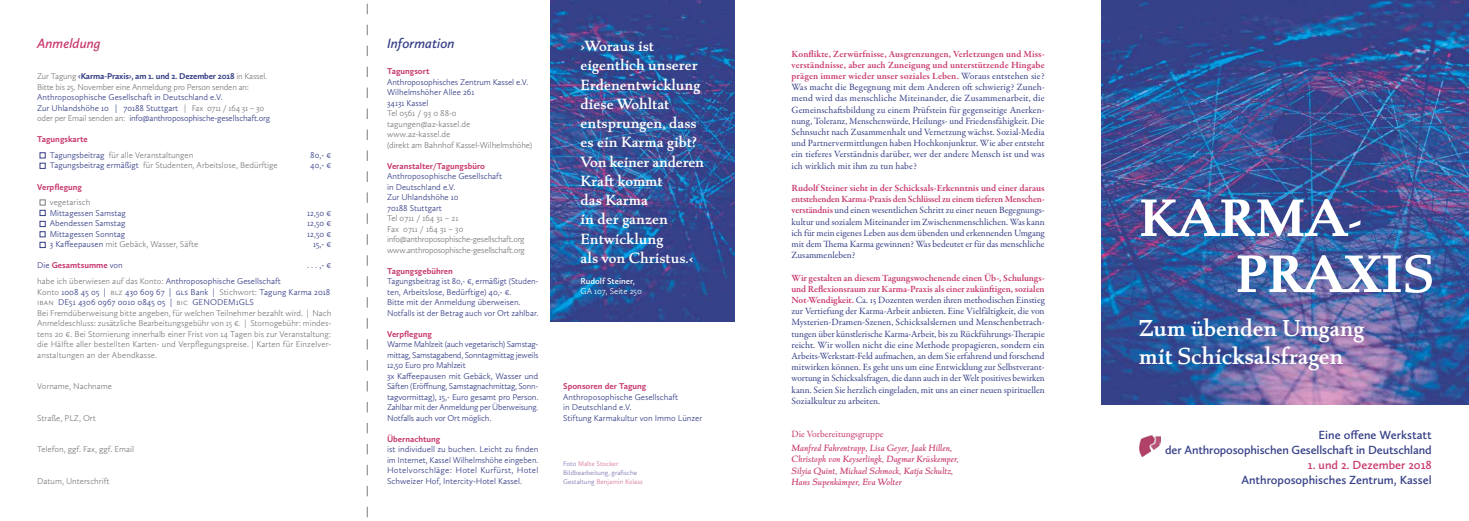
<style>
.page{position:relative;width:1469px;height:521px;background:#fff}
.page>*{position:absolute;margin:0;border:0;box-sizing:border-box;transform-origin:0 0}
.t1{font:700 56px/56px "Albertan Pro";color:#fff}
.t2{font:600 24.5px/28px "Albertan Pro";letter-spacing:-.01em;color:#fff}
.t3{font:600 15.75px/19.2px "Albertan Pro";color:#fff}
.t4{font:italic 600 14px "Calluna Sans";color:#353f87}
.t5{font:italic 600 14px "Calluna Sans";color:#c8386e}
.t6{font:600 12.25px/14.9px "Calluna Sans";letter-spacing:-.01em;color:#353f87;text-align:right}
.t7{font:600 12.25px "Calluna Sans";color:#c8386e}
.t8{font:9.62px/11.2px "Garamond Premr Pro";color:#353f87;text-align:justify}
.t9{font:italic 500 9.62px/11.2px "Albertan Pro";color:#c8386e}
.t10{font:9.62px "Garamond Premr Pro";color:#c8386e}
.t11{font:300 8.75px/10.5px "Calluna Sans";color:#353f87}
.t12{font:300 8.75px/10.5px "Calluna Sans";color:#7f7c7a}
.t13{font:300 8.75px/10.5px "Calluna Sans";letter-spacing:-.02em;color:#353f87}
.t14{font:300 8.75px/10.5px "Calluna Sans";letter-spacing:-.03em;color:#7f7c7a}
.t15{font:300 8.75px/10.5px "Calluna Sans";letter-spacing:-.02em;color:#7f7c7a}
.t16{font:700 8.75px "Calluna Sans";color:#c8386e}
.t17{font:600 8.75px "Calluna Sans";color:#fff}
.t18{font:300 8.75px "Calluna Sans";color:#fff}
.t19{font:300 7px/8.8px "Calluna Sans";color:#7c75b0}
.s1{font-weight:700;color:#353f87}
.s2{color:#7f7c7a}
.s3{font-weight:700;color:#c8386e}
.s4{color:#353f87}
.s5{font-weight:400;color:#de88a8}
.s6{font-weight:600;color:#c8386e}
</style>
<div class="page">
<img style="left:551px;top:0;width:183px;height:322px">
<img style="left:1101px;top:0;width:367px;height:404px">
<img style="left:1139px;top:435px;width:21px;height:21px">
<svg style="left:367px;top:4px;width:1px;height:513px"></svg>
<svg style="left:40px;top:152px;width:6px;height:17px"></svg>
<svg style="left:40px;top:200px;width:6px;height:48px"></svg>
<h3 class="t5" style="left:37px;top:34px;width:65px">Anmeldung</h3>
<p class="t15" style="left:37px;top:71px;width:232px">Zur Tagung <span class="s1">‹Karma-Praxis›, am 1. und 2. Dezember 2018</span> in Kassel.<br>Bitte bis 25. November eine Anmeldung pro Person senden an:</p>
<p class="t11" style="left:37px;top:92px;width:234px">Anthroposophische Gesellschaft in Deutschland e.V.<br>Zur Uhlandshöhe 10 | 70188 Stuttgart <span class="s2">| Fax 0711 / 164 31 – 30 oder per Email senden an:</span> info@anthroposophische-gesellschaft.org</p>
<p class="t12" style="left:50px;top:131px;width:145px;line-height:15.8px;text-indent:-13px"><span class="s3">Tagungskarte<br></span><span class="s4">Tagungsbeitrag</span> für alle Veranstaltungen</p>
<p class="t12" style="left:50px;top:160px;width:229px"><span class="s4">Tagungsbeitrag ermäßigt</span> für Studenten, Arbeitslose, Bedürftige</p>
<p class="t16" style="left:37px;top:181px;width:46px">Verpflegung</p>
<p class="t12" style="left:50px;top:197px;width:42px">vegetarisch</p>
<p class="t11" style="left:50px;top:207px;width:150px">Mittagessen Samstag<br>Abendessen Samstag<br>Mittagessen Sonntag<br>3 Kaffeepausen <span class="s2">mit Gebäck, Wasser, Säfte</span></p>
<p class="t11" style="left:37px;top:257px;width:245px;line-height:15.8px">Die <span class="s3">Gesamtsumme</span> von<br><span class="s2">habe ich überwiesen auf das Konto:</span> Anthroposophische Gesellschaft</p>
<p class="t12" style="left:37px;top:286px;width:296px">Konto <span class="s4">1008 45 05 |</span> blz <span class="s4">430 609 67 | gls Bank |</span> Stichwort: <span class="s4">Tagung Karma 2018 </span>iban <span class="s4">DE51 4306 0967 0010 0845 05 |</span> bic <span class="s4">GENODEM1GLS<br></span>Bei Fremdüberweisung bitte angeben, für welchen Teilnehmer bezahlt wird. | Nach Anmeldeschluss: zusätzliche Bearbeitungsgebühr von 15 €. | Stornogebühr: mindes&shy;tens 20 €. Bei Stornierung innerhalb einer Frist von 14 Tagen bis zur Veranstaltung: die Hälfte aller bestellten Karten- und Verpflegungspreise. | Karten für Einzelver&shy;anstaltungen an der Abendkasse.</p>
<p class="t12" style="left:37px;top:381px;width:76px">Vorname, Nachname</p>
<p class="t12" style="left:37px;top:412px;width:60px">Straße, PLZ, Ort</p>
<p class="t12" style="left:37px;top:444px;width:98px">Telefon, ggf. Fax, ggf. Email</p>
<p class="t12" style="left:37px;top:475px;width:74px">Datum, Unterschrift</p>
<p class="t11" style="left:310px;top:150px;width:23px">80,- €<br>40,- €</p>
<p class="t11" style="left:307px;top:207px;width:25px;text-align:right">12,50 €<br>12,50 €<br>12,50 €<br>15,- €</p>
<p class="t11" style="left:307px;top:260px;width:26px">. . . ,- €</p>
<h3 class="t4" style="left:387px;top:35px;width:69px">Information</h3>
<p class="t16" style="left:387px;top:66px;width:44px">Tagungsort</p>
<p class="t11" style="left:387px;top:76px;width:143px">Anthroposophisches Zentrum Kassel e.V.<br>Wilhelmshöher Allee 261<br>34131 Kassel</p>
<p class="t12" style="left:387px;top:108px;width:147px">Tel 0561 / 93 0 88-0 tagungen@az-kassel.de www.az-kassel.de<br>(direkt am Bahnhof Kassel-Wilhelmshöhe)</p>
<p class="t16" style="left:387px;top:160px;width:99px">Veranstalter/Tagungsbüro</p>
<p class="t11" style="left:387px;top:171px;width:116px">Anthroposophische Gesellschaft in Deutschland e.V.<br>Zur Uhlandshöhe 10<br>70188 Stuttgart</p>
<p class="t14" style="left:387px;top:213px;width:139px">Tel 0711 / 164 31 – 21<br>Fax 0711 / 164 31 – 30 info@anthroposophische-gesellschaft.org www.anthroposophische-gesellschaft.org</p>
<p class="t16" style="left:387px;top:265px;width:67px">Tagungsgebühren</p>
<p class="t11" style="left:387px;top:276px;width:153px">Tagungsbeitrag ist 80,- €, ermäßigt (Studen&shy;ten, Arbeitslose, Bedürftige) 40,- €.<br>Bitte mit der Anmeldung überweisen.<br>Notfalls ist der Betrag auch vor Ort zahlbar.</p>
<p class="t16" style="left:387px;top:328px;width:46px">Verpflegung</p>
<p class="t13" style="left:387px;top:339px;width:153px">Warme Mahlzeit (auch vegetarisch) Samstag&shy;mittag, Samstagabend, Sonntagmittag jeweils 12,50 Euro pro Mahlzeit<br>3x Kaffeepausen mit Gebäck, Wasser und Säften (Eröffnung, Samstagnachmittag, Sonn&shy;tagvormittag), 15,- Euro gesamt pro Person.<br>Zahlbar mit der Anmeldung per Überweisung.<br>Notfalls auch vor Ort möglich.</p>
<p class="t16" style="left:387px;top:433px;width:55px">Übernachtung</p>
<p class="t11" style="left:387px;top:444px;width:153px;text-align:justify">ist individuell zu buchen. Leicht zu finden im Internet, Kassel Wilhelmshöhe eingeben.<br>Hotelvorschläge: Hotel Kurfürst, Hotel Schweizer Hof, Intercity-Hotel Kassel.</p>
<h3 class="t3" style="left:580px;top:36px;width:125px">›Woraus ist eigentlich unserer<br>Erdenentwicklung diese Wohltat entsprungen, dass es ein Karma gibt?<br>Von keiner anderen<br>Kraft kommt<br>das Karma<br>in der ganzen<br>Entwicklung<br>als von Christus.‹</h3>
<p class="t17" style="left:580px;top:276px;width:56px">Rudolf Steiner,</p>
<p class="t18" style="left:580px;top:286px;width:63px">GA 107, Seite 250</p>
<p class="t16" style="left:563px;top:381px;width:85px">Sponsoren der Tagung</p>
<p class="t11" style="left:563px;top:391px;width:140px">Anthroposophische Gesellschaft<br>in Deutschland e.V.<br>Stiftung Karmakultur von Immo Lünzer</p>
<p class="t19" style="left:563px;top:459px;width:81px">Foto <span class="s5">Malte Stocker<br></span>Bildbearbeitung, grafische<br>Gestaltung <span class="s5">Benjamin Kolass</span></p>
<p class="t8" style="left:791px;top:48px;width:255px"><span class="s6">Konflikte, Zerwürfnisse, Ausgrenzungen, Verletzungen und Miss&shy;verständnisse, aber auch Zuneigung und unterstützende Hingabe prägen immer wieder unser soziales Leben.</span> Woraus entstehen sie?<br>Was macht die Begegnung mit dem Anderen oft schwierig? Zuneh&shy;mend wird das menschliche Miteinander, die Zusammenarbeit, die Gemeinschaftsbildung zu einem Prüfstein für gegenseitige Anerken&shy;nung, Toleranz, Menschenwürde, Heilungs- und Friedensfähigkeit. Die Sehnsucht nach Zusammenhalt und Vernetzung wächst. Sozial-Media und Partnervermittlungen haben Hochkonjunktur. Wie aber entsteht ein tieferes Verständnis darüber, wer der andere Mensch ist und was ich wirklich mit ihm zu tun habe?</p>
<p class="t8" style="left:791px;top:183px;width:255px"><span class="s6">Rudolf Steiner sieht in der Schicksals-Erkenntnis und einer daraus entstehenden Karma-Praxis den Schlüssel zu einem tieferen Menschen&shy;verständnis</span> und einen wesentlichen Schritt zu einer neuen Begegnungs&shy;kultur und sozialem Miteinander im Zwischenmenschlichen. Was kann ich für mein eigenes Leben aus dem übenden und erkennenden Umgang mit dem Thema Karma gewinnen? Was bedeutet er für das menschliche Zusammenleben?</p>
<p class="t8" style="left:791px;top:272px;width:255px"><span class="s6">Wir gestalten an diesem Tagungswochenende einen Üb-, Schulungs&shy;und Reflexionsraum zur Karma-Praxis als einer zukünftigen, sozialen Not-Wendigkeit.</span> Ca. 15 Dozenten werden ihren methodischen Einstieg zur Vertiefung der Karma-Arbeit anbieten. Eine Vielfältigkeit, die von Mysterien-Dramen-Szenen, Schicksalslernen und Menschenbetrach&shy;tungen über künstlerische Karma-Arbeit, bis zu Rückführungs-Therapie reicht. Wir wollen nicht die eine Methode propagieren, sondern ein Arbeits-Werkstatt-Feld aufmachen, an dem Sie erfahrend und forschend mitwirken können. Es geht uns um eine Entwicklung zur Selbstverant&shy;wortung in Schicksalsfragen, die dann auch in der Welt positives bewirken kann. Seien Sie herzlich eingeladen, mit uns an einer neuen spirituellen Sozialkultur zu arbeiten.</p>
<p class="t10" style="left:791px;top:428px;width:94px">Die Vorbereitungsgruppe</p>
<p class="t9" style="left:791px;top:442px;width:169px">Manfred Fahrentrapp, Lisa Geyer, Jaak Hillen, Christoph von Keyserlingk, Dagmar Krüskemper, Silyia Quint, Michael Schmock, Katja Schultz, Hans Supenkämper, Eva Wolter</p>
<h1 class="t1" style="left:1235px;top:189px;width:200px;text-indent:-96px">KARMA-<br>PRAXIS</h1>
<h2 class="t2" style="left:1138px;top:313px;width:227px">Zum übenden Umgang mit Schicksalsfragen</h2>
<p class="t6" style="left:1165px;top:427px;width:268px">Eine offene Werkstatt<br>der Anthroposophischen Gesellschaft in Deutschland</p>
<p class="t7" style="left:1307px;top:457px;width:125px">1. und 2. Dezember 2018</p>
<p class="t6" style="left:1241px;top:472px;width:192px">Anthroposophisches Zentrum, Kassel</p>
</div>
